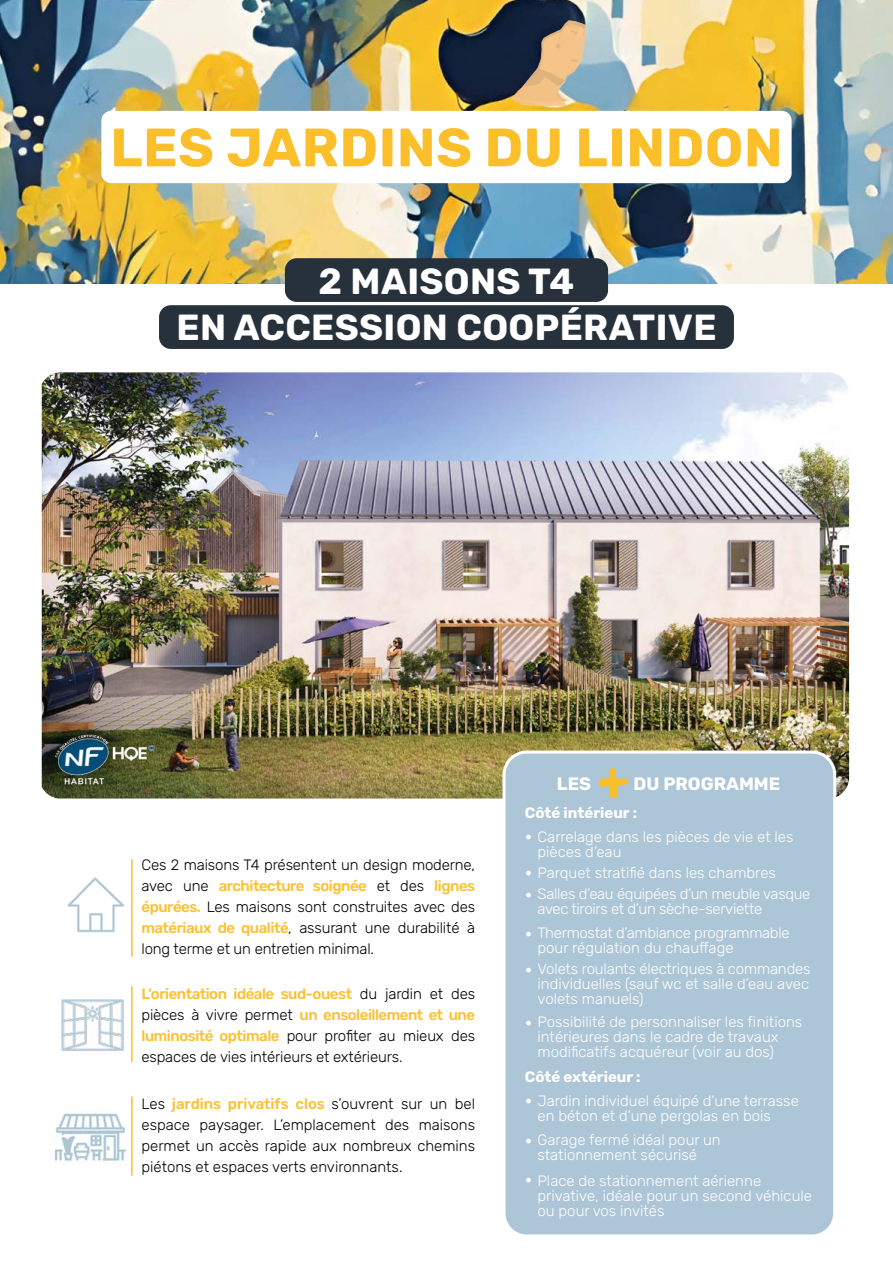
<style>
.page{position:relative;width:893px;height:1263px;background:#fff}
.page>*{position:absolute;margin:0;border:0;box-sizing:border-box;transform-origin:0 0}
.t1{font:70.5px "Caveat Brush";color:#fcbf2c}
.t2{font:700 54px "Rubik";letter-spacing:.01em;color:#fcbf2c}
.t3{font:700 36.3px/46.5px "Rubik";letter-spacing:.01em;color:#fff;text-align:center}
.t4{font:700 18px "Rubik";color:#fff}
.t5{font:18px/39px "Minion Pro";color:#fff}
.t6{font:300 15px/21px "Rubik";letter-spacing:-.01em;color:#000;text-align:justify}
.t7{font:300 15px/15px "Rubik";color:#fff}
.t8{font:300 15px/21px "Rubik";letter-spacing:-.02em;color:#fff}
.t9{font:700 15px "Rubik";color:#fff}
.s1{font-weight:500;color:#fcbf2c}
</style>
<div class="page">
<img style="left:0;top:0;width:893px;height:284px">
<img style="left:67px;top:877px;width:58px;height:56px">
<img style="left:61px;top:999px;width:63px;height:52px">
<img style="left:54px;top:1113px;width:73px;height:49px">
<hr style="left:131px;top:859px;width:2px;height:97px;background:#fcbf2c">
<hr style="left:131px;top:986px;width:2px;height:76px;background:#fcbf2c">
<hr style="left:131px;top:1096px;width:2px;height:79px;background:#fcbf2c">
<svg style="left:510px;top:20px;width:77px;height:87px;background:#978872"></svg>
<div style="left:101px;top:111px;width:691px;height:72px;background:#fff;border-radius:10px"></div>
<img style="left:42px;top:372px;width:807px;height:426px">
<div style="left:504px;top:752px;width:331px;height:484px;background:#adc6d7;border-radius:23px"></div>
<div style="left:502px;top:750px;width:334px;height:487px;border:3px solid #fff;border-radius:23px"></div>
<div style="left:285px;top:258px;width:323px;height:44px;background:#27313c;border-radius:12px"></div>
<div style="left:159px;top:305px;width:575px;height:44px;background:#27313c;border-radius:12px"></div>
<img style="left:53px;top:711px;width:103px;height:86px">
<h2 class="t2" style="left:110px;top:116px;width:674px">LES JARDINS DU LINDON</h2>
<h3 class="t3" style="left:176px;top:259px;width:542px">2 MAISONS T4<br>EN ACCESSION COOPÉRATIVE</h3>
<p class="t6" style="left:141px;top:855px;width:335px">Ces 2 maisons T4 présentent un design moderne, avec une <span class="s1">architecture soignée</span> et des <span class="s1">lignes épurées.</span> Les maisons sont construites avec des <span class="s1">matériaux de qualité</span>, assurant une durabilité à long terme et un entretien minimal.</p>
<p class="t6" style="left:141px;top:984px;width:335px"><span class="s1">L‘orientation idéale sud-ouest</span> du jardin et des pièces à vivre permet <span class="s1">un ensoleillement et une luminosité optimale</span> pour profiter au mieux des espaces de vies intérieurs et extérieurs.</p>
<p class="t6" style="left:141px;top:1093px;width:335px">Les <span class="s1">jardins privatifs clos</span> s’ouvrent sur un bel espace paysager. L’emplacement des maisons permet un accès rapide aux nombreux chemins piétons et espaces verts environnants.</p>
<p class="t4" style="left:557px;top:773px;width:36px">LES</p>
<h1 class="t1" style="left:595px;top:738px;width:38px">+</h1>
<p class="t4" style="left:634px;top:773px;width:148px">DU PROGRAMME</p>
<p class="t9" style="left:525px;top:804px;width:114px">Côté intérieur :</p>
<p class="t7" style="left:538px;top:830px;width:257px">Carrelage dans les pièces de vie et les pièces d’eau</p>
<p class="t8" style="left:538px;top:863px;width:274px">Parquet stratifié dans les chambres<br>Salles d’eau équipées d’un meuble vasque</p>
<p class="t8" style="left:538px;top:897px;width:254px;line-height:24px">avec tiroirs et d’un sèche-serviette<br>Thermostat d’ambiance programmable</p>
<p class="t7" style="left:538px;top:938px;width:275px;line-height:21px">pour régulation du chauffage<br>Volets roulants électriques à commandes</p>
<p class="t7" style="left:538px;top:977px;width:273px">individuelles (sauf wc et salle d’eau avec volets manuels)</p>
<p class="t7" style="left:538px;top:1014px;width:266px">Possibilité de personnaliser les finitions intérieures dans le cadre de travaux modificatifs acquéreur (voir au dos)</p>
<p class="t9" style="left:525px;top:1068px;width:117px">Côté extérieur :</p>
<p class="t7" style="left:538px;top:1094px;width:263px">Jardin individuel équipé d’une terrasse en béton et d’une pergolas en bois</p>
<p class="t7" style="left:538px;top:1133px;width:185px">Garage fermé idéal pour un stationnement sécurisé</p>
<p class="t7" style="left:538px;top:1173px;width:276px">Place de stationnement aérienne privative, idéale pour un second véhicule ou pour vos invités</p>
<p class="t5" style="left:525px;top:817px;width:9px;line-height:36px">• •</p>
<p class="t5" style="left:525px;top:874px;width:9px">• •</p>
<p class="t5" style="left:525px;top:949px;width:9px">•</p>
<p class="t5" style="left:525px;top:1002px;width:9px">•</p>
<p class="t5" style="left:525px;top:1080px;width:9px">•</p>
<p class="t5" style="left:525px;top:1119px;width:9px">• •</p>
</div>
